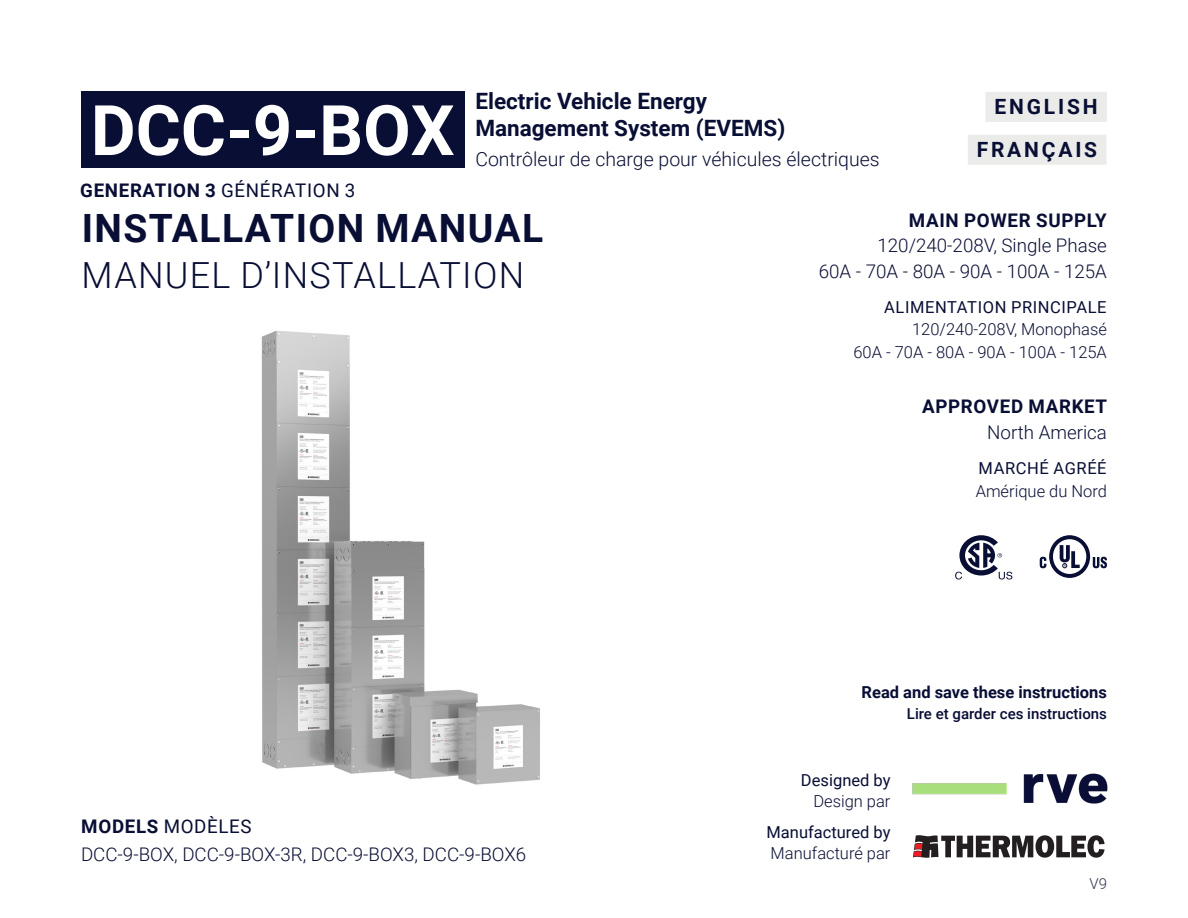
<style>
.page{position:relative;width:1188px;height:918px;background:#fff}
.page>*{position:absolute;margin:0;border:0;box-sizing:border-box;transform-origin:0 0}
.t1{font:700 69.75px "Roboto";color:#fff}
.Titre_1{font:700 39px "Roboto";letter-spacing:.035em;color:#080e34}
.Titre_1-2{font:300 36px "Roboto";letter-spacing:.035em;color:#080e34}
.Titre_1-3{font:700 22.5px/27px "Roboto";color:#080e34}
.Titre_1-4{font:700 21px "Roboto";letter-spacing:.135em;color:#080e34}
.Titre_1-5{font:300 19.5px "Roboto";color:#080e34}
.Titre_2{font:300 18.75px "Roboto";color:#080e34}
.Titre_2-2{font:700 18.75px "Roboto";letter-spacing:.035em;color:#080e34}
.Titre_2-3{font:18.75px "Roboto";letter-spacing:.035em;color:#080e34}
.Titre_2-4{font:300 16.5px "Roboto";color:#080e34}
.Titre_2-5{font:16.5px "Roboto";letter-spacing:.035em;color:#080e34}
.Titre_2-6{font:700 16.5px "Roboto";color:#080e34}
.Titre_3{font:16.5px "Roboto";color:#080e34}
.Titre_3-2{font:300 16.5px "Roboto";color:#080e34}
.Titre_2-7{font:500 15px "Roboto";color:#080e34}
.Titre_2-8{font:300 15px "Roboto";color:#2e304d}
.s1{font-weight:400}
.s2{color:#ebebea}
.s3{font-weight:700}
</style>
<div class="page">
<img style="left:261px;top:330px;width:279px;height:455px">
<div style="left:968px;top:135px;width:138px;height:30px;background:#ebebea"></div>
<div style="left:985px;top:92px;width:122px;height:30px;background:#ebebea"></div>
<svg style="left:1040px;top:535px;width:67px;height:43px"></svg>
<svg style="left:955px;top:535px;width:57px;height:45px"></svg>
<div style="left:81px;top:91px;width:384px;height:77px;background:#080e34"></div>
<svg style="left:913px;top:835px;width:192px;height:23px"></svg>
<img style="left:912px;top:773px;width:196px;height:31px">
<h1 class="t1" style="left:91px;top:81px;width:365px">DCC-9-BOX</h1>
<p class="Titre_2-2" style="left:80px;top:177px;width:277px">GENERATION 3 <span class="s1">GÉNÉRATION 3</span></p>
<p class="Titre_1-3" style="left:475px;top:86px;width:311px">Electric Vehicle Energy<br>Management System (EVEMS)</p>
<p class="Titre_1-5" style="left:475px;top:145px;width:406px">Contrôleur de charge pour véhicules électriques</p>
<p class="Titre_1-4" style="left:985px;top:92px;width:123px"><span class="s2">I</span>ENGLISH<span class="s2">I</span></p>
<p class="Titre_1-4" style="left:968px;top:135px;width:140px"><span class="s2">I</span>FRANÇAIS<span class="s2">I</span></p>
<p class="Titre_1" style="left:82px;top:201px;width:463px">INSTALLATION MANUAL</p>
<p class="Titre_1-2" style="left:82px;top:250px;width:444px">MANUEL D’INSTALLATION</p>
<p class="Titre_2-3" style="left:81px;top:813px;width:172px"><span class="s3">MODELS</span> MODÈLES</p>
<p class="Titre_2" style="left:81px;top:841px;width:447px">DCC-9-BOX, DCC-9-BOX-3R, DCC-9-BOX3, DCC-9-BOX6</p>
<p class="Titre_2-2" style="left:909px;top:207px;width:199px">MAIN POWER SUPPLY</p>
<p class="Titre_2" style="left:878px;top:232px;width:231px">120/240-208V, Single Phase</p>
<p class="Titre_2" style="left:819px;top:258px;width:290px">60A - 70A - 80A - 90A - 100A - 125A</p>
<p class="Titre_2-5" style="left:884px;top:295px;width:224px">ALIMENTATION PRINCIPALE</p>
<p class="Titre_2-4" style="left:912px;top:318px;width:196px">120/240-208V, Monophasé</p>
<p class="Titre_2-4" style="left:853px;top:340px;width:255px">60A - 70A - 80A - 90A - 100A - 125A</p>
<p class="Titre_2-2" style="left:922px;top:394px;width:187px">APPROVED MARKET</p>
<p class="Titre_2" style="left:987px;top:419px;width:121px">North America</p>
<p class="Titre_2-5" style="left:979px;top:457px;width:130px">MARCHÉ AGRÉÉ</p>
<p class="Titre_2-4" style="left:976px;top:479px;width:133px">Amérique du Nord</p>
<p class="Titre_2-6" style="left:862px;top:680px;width:247px">Read and save these instructions</p>
<p class="Titre_2-7" style="left:907px;top:703px;width:202px">Lire et garder ces instructions</p>
<p class="Titre_3" style="left:801px;top:768px;width:91px">Designed by</p>
<p class="Titre_3-2" style="left:813px;top:789px;width:79px">Design par</p>
<p class="Titre_3" style="left:767px;top:821px;width:125px">Manufactured by</p>
<p class="Titre_3-2" style="left:771px;top:842px;width:121px">Manufacturé par</p>
<p class="Titre_2-8" style="left:1089px;top:874px;width:19px">V9</p>
</div>
